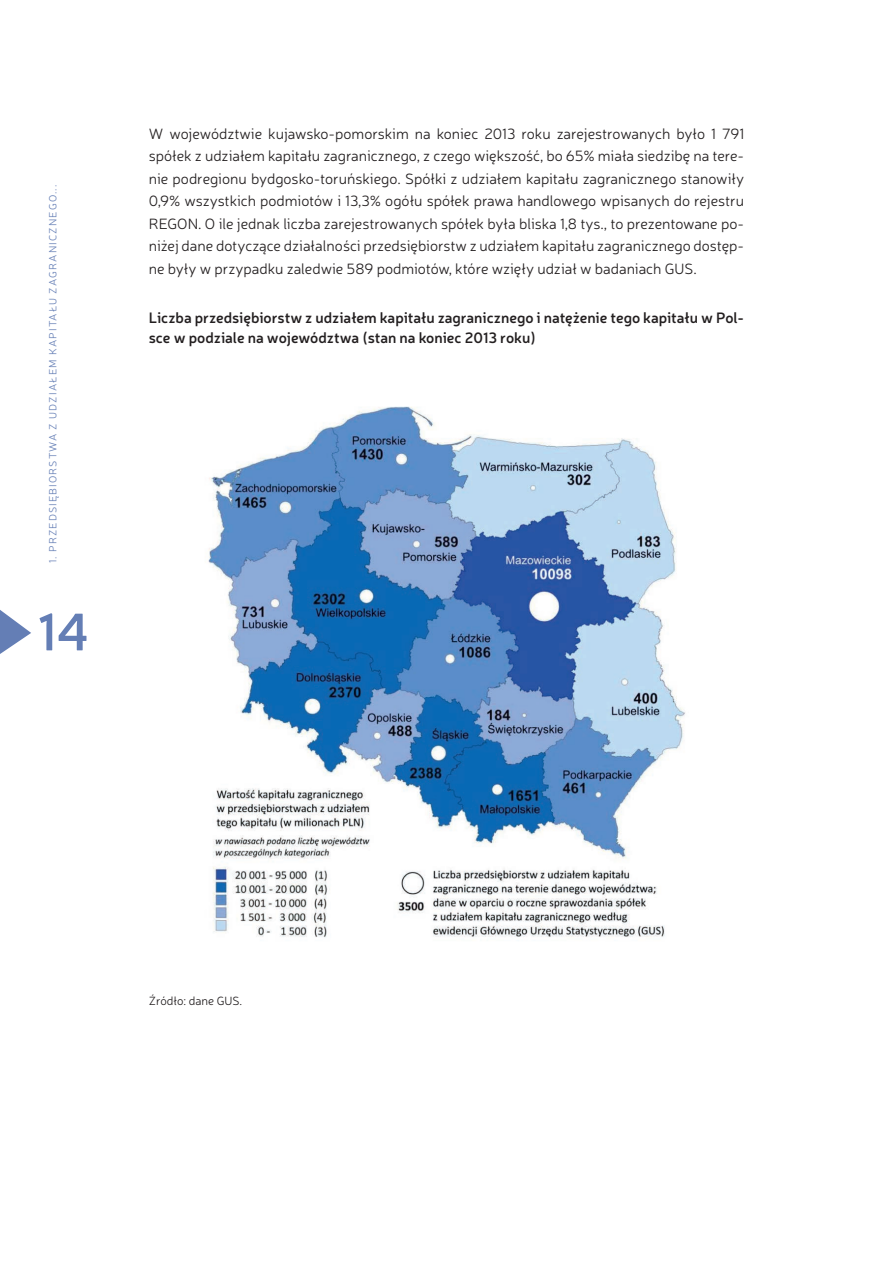
<style>
.page{position:relative;width:893px;height:1263px;background:#fff}
.page>*{position:absolute;margin:0;border:0;box-sizing:border-box;transform-origin:0 0}
.t1{font:600 52.5px "Neris";color:#647eb5}
.t2{font:300 15px/22.5px "Neris";color:#231f20;text-align:justify}
.t3{font:600 15px/19.5px "Neris";color:#231f20}
.t4{font:300 12px "Neris";color:#231f20}
.t5{font:300 10.5px "Neris";letter-spacing:.11em;color:#647eb5}
</style>
<div class="page">
<svg style="left:0;top:610px;width:31px;height:44px"></svg>
<img style="left:208px;top:406px;width:477px;height:532px">
<p class="t5" style="left:46px;top:563px;width:380px;rotate:-90deg">1. PRZEDSIĘBIORSTWA Z UDZIAŁEM KAPITAŁU ZAGRANICZNEGO...</p>
<h1 class="t1" style="left:38px;top:596px;width:53px">14</h1>
<p class="t2" style="left:149px;top:122px;width:597px">W województwie kujawsko-pomorskim na koniec 2013 roku zarejestrowanych było 1 791 spółek z udziałem kapitału zagranicznego, z czego większość, bo 65% miała siedzibę na tere&shy;nie podregionu bydgosko-toruńskiego. Spółki z udziałem kapitału zagranicznego stanowiły 0,9% wszystkich podmiotów i 13,3% ogółu spółek prawa handlowego wpisanych do rejestru REGON. O ile jednak liczba zarejestrowanych spółek była bliska 1,8 tys., to prezentowane po&shy;niżej dane dotyczące działalności przedsiębiorstw z udziałem kapitału zagranicznego dostęp&shy;ne były w przypadku zaledwie 589 podmiotów, które wzięły udział w badaniach GUS.</p>
<p class="t3" style="left:149px;top:307px;width:597px">Liczba przedsiębiorstw z udziałem kapitału zagranicznego i natężenie tego kapitału w Pol&shy;sce w podziale na województwa (stan na koniec 2013 roku)</p>
<p class="t4" style="left:149px;top:993px;width:95px">Źródło: dane GUS.</p>
</div>
